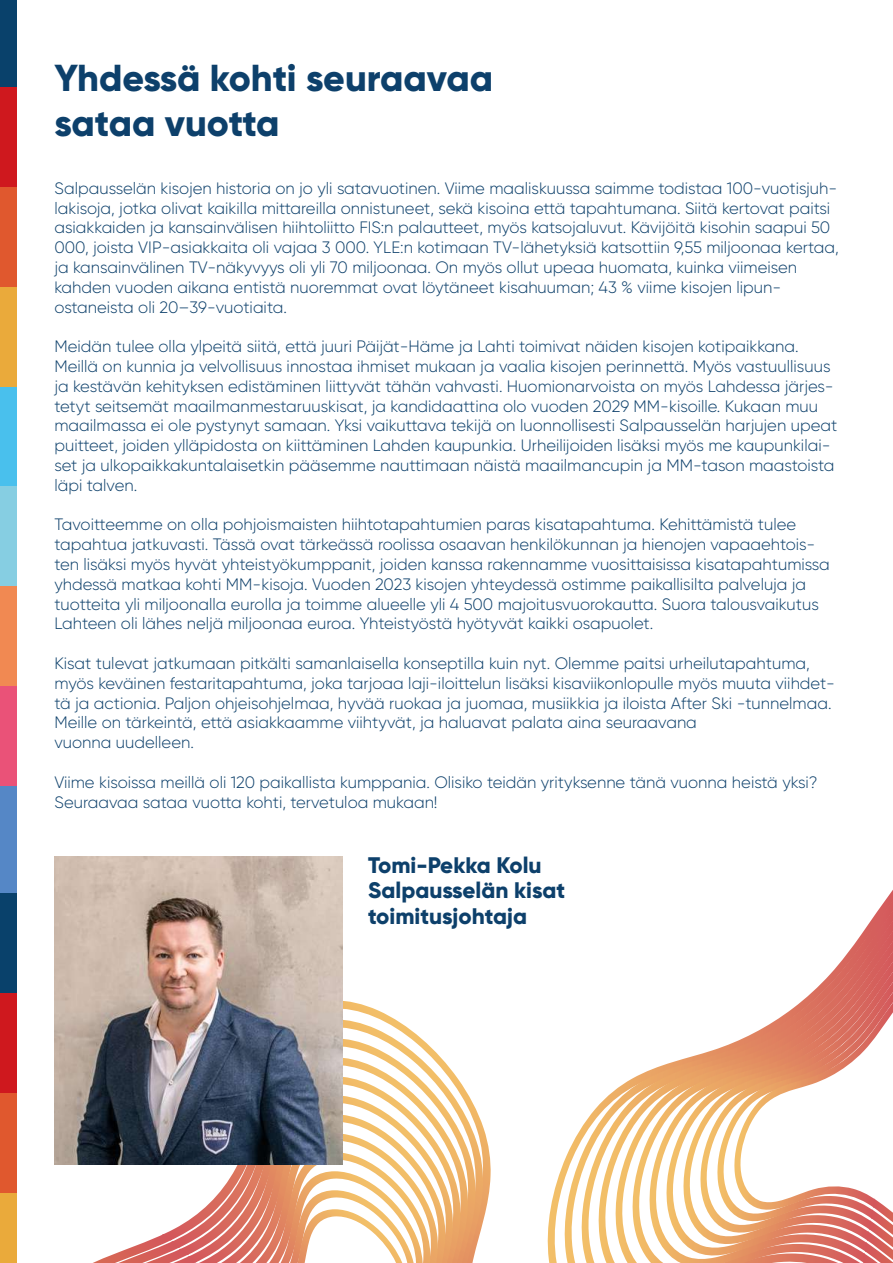
<style>
.page{position:relative;width:893px;height:1263px;background:#fff}
.page>*{position:absolute;margin:0;border:0;box-sizing:border-box;transform-origin:0 0}
.t1{font:800 37.5px/45px "Gilroy";letter-spacing:-.01em;color:#0d406b}
.t2{font:800 22.5px/25.5px "Gilroy";color:#0d406b}
.t3{font:300 16.5px/19.8px "Gilroy";color:#0d406b}
</style>
<div class="page">
<svg style="left:93px;top:1000px;width:398px;height:263px"></svg>
<svg style="left:118px;top:1019px;width:365px;height:244px"></svg>
<svg style="left:146px;top:1038px;width:330px;height:225px"></svg>
<svg style="left:173px;top:1057px;width:295px;height:206px"></svg>
<svg style="left:199px;top:1076px;width:262px;height:187px"></svg>
<svg style="left:221px;top:1095px;width:232px;height:168px"></svg>
<svg style="left:547px;top:890px;width:346px;height:373px"></svg>
<svg style="left:562px;top:900px;width:331px;height:363px"></svg>
<svg style="left:579px;top:910px;width:314px;height:353px"></svg>
<svg style="left:596px;top:920px;width:297px;height:343px"></svg>
<svg style="left:613px;top:931px;width:280px;height:332px"></svg>
<svg style="left:630px;top:941px;width:263px;height:322px"></svg>
<svg style="left:648px;top:951px;width:245px;height:312px"></svg>
<svg style="left:665px;top:961px;width:228px;height:302px"></svg>
<svg style="left:682px;top:972px;width:211px;height:288px"></svg>
<svg style="left:699px;top:982px;width:194px;height:265px"></svg>
<svg style="left:716px;top:992px;width:177px;height:243px"></svg>
<img style="left:54px;top:857px;width:288px;height:308px">
<div style="left:0;top:0;width:17px;height:94px;background:#09416b"></div>
<div style="left:0;top:87px;width:17px;height:107px;background:#cf181e"></div>
<div style="left:0;top:187px;width:17px;height:107px;background:#e0582e"></div>
<div style="left:0;top:287px;width:17px;height:107px;background:#eaaa3b"></div>
<div style="left:0;top:387px;width:17px;height:107px;background:#49c0ed"></div>
<div style="left:0;top:486px;width:17px;height:107px;background:#86cee2"></div>
<div style="left:0;top:586px;width:17px;height:107px;background:#f18952"></div>
<div style="left:0;top:686px;width:17px;height:107px;background:#ea5278"></div>
<div style="left:0;top:786px;width:17px;height:107px;background:#5587c6"></div>
<div style="left:0;top:893px;width:17px;height:107px;background:#09416b"></div>
<div style="left:0;top:993px;width:17px;height:107px;background:#cf181e"></div>
<div style="left:0;top:1093px;width:17px;height:107px;background:#e0582e"></div>
<div style="left:0;top:1192px;width:17px;height:71px;background:#eaaa3b"></div>
<h1 class="t1" style="left:54px;top:56px;width:440px">Yhdessä kohti seuraavaa sataa vuotta</h1>
<p class="t3" style="left:54px;top:178px;width:786px">Salpausselän kisojen historia on jo yli satavuotinen. Viime maaliskuussa saimme todistaa 100-vuotisjuh&shy;lakisoja, jotka olivat kaikilla mittareilla onnistuneet, sekä kisoina että tapahtumana. Siitä kertovat paitsi asiakkaiden ja kansainvälisen hiihtoliitto FIS:n palautteet, myös katsojaluvut. Kävijöitä kisohin saapui 50<br>000, joista VIP-asiakkaita oli vajaa 3 000. YLE:n kotimaan TV-lähetyksiä katsottiin 9,55 miljoonaa kertaa, ja kansainvälinen TV-näkyvyys oli yli 70 miljoonaa. On myös ollut upeaa huomata, kuinka viimeisen kahden vuoden aikana entistä nuoremmat ovat löytäneet kisahuuman; 43 % viime kisojen lipun&shy;ostaneista oli 20–39-vuotiaita.</p>
<p class="t3" style="left:54px;top:336px;width:784px">Meidän tulee olla ylpeitä siitä, että juuri Päijät-Häme ja Lahti toimivat näiden kisojen kotipaikkana.<br>Meillä on kunnia ja velvollisuus innostaa ihmiset mukaan ja vaalia kisojen perinnettä. Myös vastuullisuus ja kestävän kehityksen edistäminen liittyvät tähän vahvasti. Huomionarvoista on myös Lahdessa järjes&shy;tetyt seitsemät maailmanmestaruuskisat, ja kandidaattina olo vuoden 2029 MM-kisoille. Kukaan muu maailmassa ei ole pystynyt samaan. Yksi vaikuttava tekijä on luonnollisesti Salpausselän harjujen upeat puitteet, joiden ylläpidosta on kiittäminen Lahden kaupunkia. Urheilijoiden lisäksi myös me kaupunkilai&shy;set ja ulkopaikkakuntalaisetkin pääsemme nauttimaan näistä maailmancupin ja MM-tason maastoista läpi talven.</p>
<p class="t3" style="left:54px;top:515px;width:777px">Tavoitteemme on olla pohjoismaisten hiihtotapahtumien paras kisatapahtuma. Kehittämistä tulee tapahtua jatkuvasti. Tässä ovat tärkeässä roolissa osaavan henkilökunnan ja hienojen vapaaehtois&shy;ten lisäksi myös hyvät yhteistyökumppanit, joiden kanssa rakennamme vuosittaisissa kisatapahtumissa yhdessä matkaa kohti MM-kisoja. Vuoden 2023 kisojen yhteydessä ostimme paikallisilta palveluja ja tuotteita yli miljoonalla eurolla ja toimme alueelle yli 4 500 majoitusvuorokautta. Suora talousvaikutus Lahteen oli lähes neljä miljoonaa euroa. Yhteistyöstä hyötyvät kaikki osapuolet.</p>
<p class="t3" style="left:54px;top:653px;width:782px">Kisat tulevat jatkumaan pitkälti samanlaisella konseptilla kuin nyt. Olemme paitsi urheilutapahtuma, myös keväinen festaritapahtuma, joka tarjoaa laji-iloittelun lisäksi kisaviikonlopulle myös muuta viihdet&shy;tä ja actionia. Paljon ohjeisohjelmaa, hyvää ruokaa ja juomaa, musiikkia ja iloista After Ski -tunnelmaa.<br>Meille on tärkeintä, että asiakkaamme viihtyvät, ja haluavat palata aina seuraavana<br>vuonna uudelleen.</p>
<p class="t3" style="left:54px;top:772px;width:765px">Viime kisoissa meillä oli 120 paikallista kumppania. Olisiko teidän yrityksenne tänä vuonna heistä yksi?<br>Seuraavaa sataa vuotta kohti, tervetuloa mukaan!</p>
<h2 class="t2" style="left:368px;top:852px;width:199px">Tomi-Pekka Kolu<br>Salpausselän kisat toimitusjohtaja</h2>
</div>
